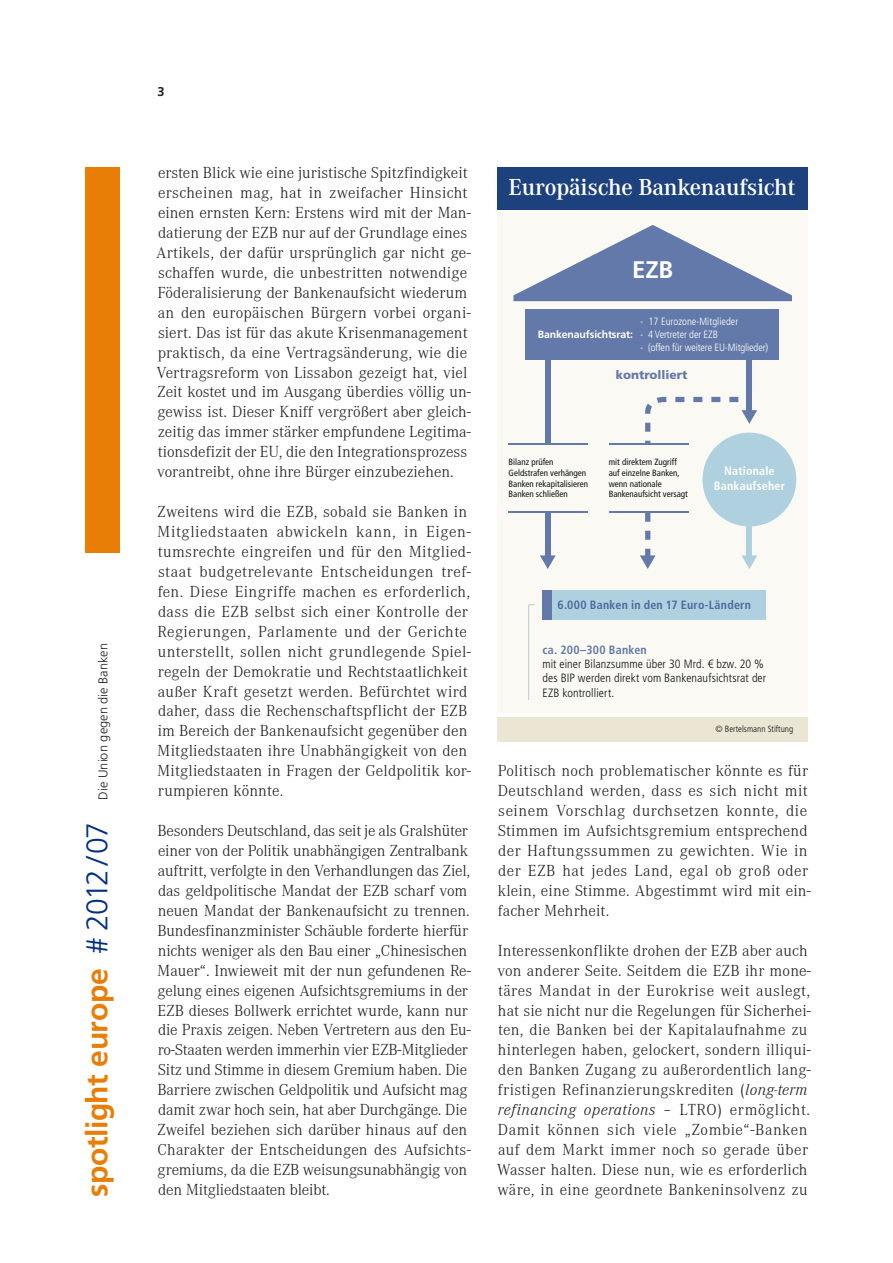
<style>
.page{position:relative;width:893px;height:1263px;background:#fff}
.page>*{position:absolute;margin:0;border:0;box-sizing:border-box;transform-origin:0 0}
.t1{font:700 30px "Frutiger LT Std";letter-spacing:-.015em;color:#e87e06}
.t2{font:600 24px "Corporate A";letter-spacing:-.01em;color:#fff}
.t3{font:700 24px "Frutiger LT Std";color:#fff}
.Fliesstext_DE{font:300 16.5px/20px "Corporate A";letter-spacing:.01em;color:#231f20}
.Fliesstext_DE-2{font:300 16.5px/20px "Corporate A";letter-spacing:-.01em;color:#231f20}
.t4{font:300 12.75px "Frutiger LT Std";letter-spacing:.005em;color:#231f20}
.t5{font:700 12.75px "Frutiger LT Std";color:#231f20}
.t6{font:300 condensed 12px/14.4px "Frutiger LT";letter-spacing:.01em;color:#0f1313}
.t7{font:700 condensed 12px "Frutiger LT";letter-spacing:.02em;color:#4b6b9c}
.t8{font:700 condensed 12px/14.4px "Frutiger LT Std";letter-spacing:.02em;color:#fff;text-align:center}
.t9{font:900 12px "Frutiger LT";color:#6379a9}
.t10{font:300 condensed 10.5px "Frutiger LT Std";letter-spacing:-.01em;color:#fff}
.t11{font:700 10.5px "Frutiger LT Std";letter-spacing:-.01em;color:#fff}
.t12{font:condensed 9px/10.8px "Frutiger LT";color:#0f1313}
.t13{font:300 condensed 9px "Frutiger LT Std";color:#0f1313}
.s1{font-weight:300;color:#013082}
.s2{font-weight:700;color:#6379a9}
.s3{font-style:italic}
</style>
<div class="page">
<div style="left:85px;top:167px;width:34px;height:386px;background:#e87e06"></div>
<div style="left:497px;top:213px;width:311px;height:500px;background:#faf9f3"></div>
<div style="left:497px;top:167px;width:311px;height:42px;background:#1c417d"></div>
<div style="left:497px;top:717px;width:311px;height:25px;background:#ebe6d4"></div>
<svg style="left:513px;top:225px;width:279px;height:76px"></svg>
<div style="left:747px;top:349px;width:5px;height:63px;background:#6379a9"></div>
<svg style="left:640px;top:397px;width:117px;height:172px"></svg>
<div style="left:702px;top:433px;width:94px;height:93px;background:#afd0df;border-radius:50%"></div>
<svg style="left:529px;top:605px;width:6px;height:94px"></svg>
<div style="left:545px;top:353px;width:5px;height:205px;background:#6379a9"></div>
<svg style="left:540px;top:555px;width:16px;height:14px"></svg>
<div style="left:509px;top:444px;width:79px;height:68px;background:#faf9f3"></div>
<hr style="left:509px;top:443px;width:79px;height:2px;background:#6379a9">
<hr style="left:509px;top:511px;width:79px;height:2px;background:#6379a9">
<div style="left:609px;top:444px;width:79px;height:68px;background:#faf9f3"></div>
<hr style="left:609px;top:443px;width:79px;height:2px;background:#6379a9">
<hr style="left:609px;top:511px;width:79px;height:2px;background:#6379a9">
<div style="left:525px;top:309px;width:253px;height:51px;background:#6379a9"></div>
<div style="left:542px;top:590px;width:224px;height:30px;background:#afd0df"></div>
<div style="left:542px;top:590px;width:10px;height:30px;background:#6379a9"></div>
<p class="t4" style="left:96px;top:800px;width:158px;rotate:-90deg">Die Union gegen die Banken</p>
<h1 class="t1" style="left:79px;top:1197px;width:376px;rotate:-90deg">spotlight europe <span class="s1"># 2012/07</span></h1>
<p class="t5" style="left:157px;top:84px;width:9px">3</p>
<p class="Fliesstext_DE" style="left:156px;top:163px;width:316px">ersten Blick wie eine juristische Spitzfindigkeit erscheinen mag, hat in zweifacher Hinsicht einen ernsten Kern: Erstens wird mit der Man&shy;datierung der EZB nur auf der Grundlage eines Artikels, der dafür ursprünglich gar nicht ge&shy;schaffen wurde, die unbestritten notwendige Föderalisierung der Bankenaufsicht wiederum an den europäischen Bürgern vorbei organi&shy;siert. Das ist für das akute Krisenmanagement praktisch, da eine Vertragsänderung, wie die Vertragsreform von Lissabon gezeigt hat, viel Zeit kostet und im Ausgang überdies völlig un&shy;gewiss ist. Dieser Kniff vergrößert aber gleich&shy;zeitig das immer stärker empfundene Legitima&shy;tionsdefizit der EU, die den Integrationsprozess vorantreibt, ohne ihre Bürger einzubeziehen.</p>
<p class="Fliesstext_DE" style="left:157px;top:502px;width:315px">Zweitens wird die EZB, sobald sie Banken in Mitgliedstaaten abwickeln kann, in Eigen&shy;tumsrechte eingreifen und für den Mitglied&shy;staat budgetrelevante Entscheidungen tref&shy;fen. Diese Eingriffe machen es erforderlich, dass die EZB selbst sich einer Kontrolle der Regierungen, Parlamente und der Gerichte unterstellt, sollen nicht grundlegende Spiel&shy;regeln der Demokratie und Rechtstaatlichkeit außer Kraft gesetzt werden. Befürchtet wird daher, dass die Rechenschaftspflicht der EZB im Bereich der Bankenaufsicht gegenüber den Mitgliedstaaten ihre Unabhängigkeit von den Mitgliedstaaten in Fragen der Geldpolitik kor&shy;rumpieren könnte.</p>
<p class="Fliesstext_DE-2" style="left:157px;top:821px;width:315px">Besonders Deutschland, das seit je als Gralshüter einer von der Politik unabhängigen Zentralbank auftritt, verfolgte in den Verhandlungen das Ziel, das geldpolitische Mandat der EZB scharf vom neuen Mandat der Bankenaufsicht zu trennen.<br>Bundesfinanzminister Schäuble forderte hierfür nichts weniger als den Bau einer „Chinesischen Mauer“. Inwieweit mit der nun gefundenen Re&shy;gelung eines eigenen Aufsichtsgremiums in der EZB dieses Bollwerk errichtet wurde, kann nur die Praxis zeigen. Neben Vertretern aus den Eu&shy;ro-Staaten werden immerhin vier EZB-Mitglieder Sitz und Stimme in diesem Gremium haben. Die Barriere zwischen Geldpolitik und Aufsicht mag damit zwar hoch sein, hat aber Durchgänge. Die Zweifel beziehen sich darüber hinaus auf den Charakter der Entscheidungen des Aufsichts&shy;gremiums, da die EZB weisungsunabhängig von den Mitgliedstaaten bleibt.</p>
<p class="t2" style="left:509px;top:174px;width:288px">Europäische Bankenaufsicht</p>
<p class="t3" style="left:632px;top:255px;width:42px">EZB</p>
<p class="t11" style="left:538px;top:328px;width:97px">Bankenaufsichtsrat:</p>
<p class="t10" style="left:640px;top:316px;width:99px">- 17 Eurozone-Mitglieder</p>
<p class="t10" style="left:640px;top:328px;width:79px">- 4 Vertreter der EZB</p>
<p class="t10" style="left:640px;top:341px;width:129px">- (offen für weitere EU-Mitglieder)</p>
<p class="t9" style="left:616px;top:368px;width:73px">kontrolliert</p>
<p class="t12" style="left:509px;top:456px;width:81px">Bilanz prüfen<br>Geldstrafen verhängen<br>Banken rekapitalisieren<br>Banken schließen</p>
<p class="t12" style="left:609px;top:456px;width:81px">mit direktem Zugriff auf einzelne Banken, wenn nationale<br>Bankenaufsicht versagt</p>
<p class="t8" style="left:714px;top:464px;width:73px">Nationale<br>Bankaufseher</p>
<p class="t7" style="left:558px;top:598px;width:195px">6.000 Banken in den 17 Euro-Ländern</p>
<p class="t6" style="left:542px;top:642px;width:225px"><span class="s2">ca. 200–300 Banken<br></span>mit einer Bilanzsumme über 30 Mrd. € bzw. 20 % des BIP werden direkt vom Bankenaufsichtsrat der<br>EZB kontrolliert.</p>
<p class="t13" style="left:716px;top:724px;width:79px">© Bertelsmann Stiftung</p>
<p class="Fliesstext_DE" style="left:498px;top:761px;width:315px">Politisch noch problematischer könnte es für Deutschland werden, dass es sich nicht mit seinem Vorschlag durchsetzen konnte, die Stimmen im Aufsichtsgremium entsprechend der Haftungssummen zu gewichten. Wie in der EZB hat jedes Land, egal ob groß oder klein, eine Stimme. Abgestimmt wird mit ein&shy;facher Mehrheit.</p>
<p class="Fliesstext_DE" style="left:497px;top:941px;width:316px">Interessenkonflikte drohen der EZB aber auch von anderer Seite. Seitdem die EZB ihr mone&shy;täres Mandat in der Eurokrise weit auslegt, hat sie nicht nur die Regelungen für Sicherhei&shy;ten, die Banken bei der Kapitalaufnahme zu hinterlegen haben, gelockert, sondern illiqui&shy;den Banken Zugang zu außerordentlich lang&shy;fristigen Refinanzierungskrediten (<span class="s3">long-term refinancing operations</span> – LTRO) ermöglicht.<br>Damit können sich viele „Zombie“-Banken auf dem Markt immer noch so gerade über Wasser halten. Diese nun, wie es erforderlich wäre, in eine geordnete Bankeninsolvenz zu</p>
</div>
